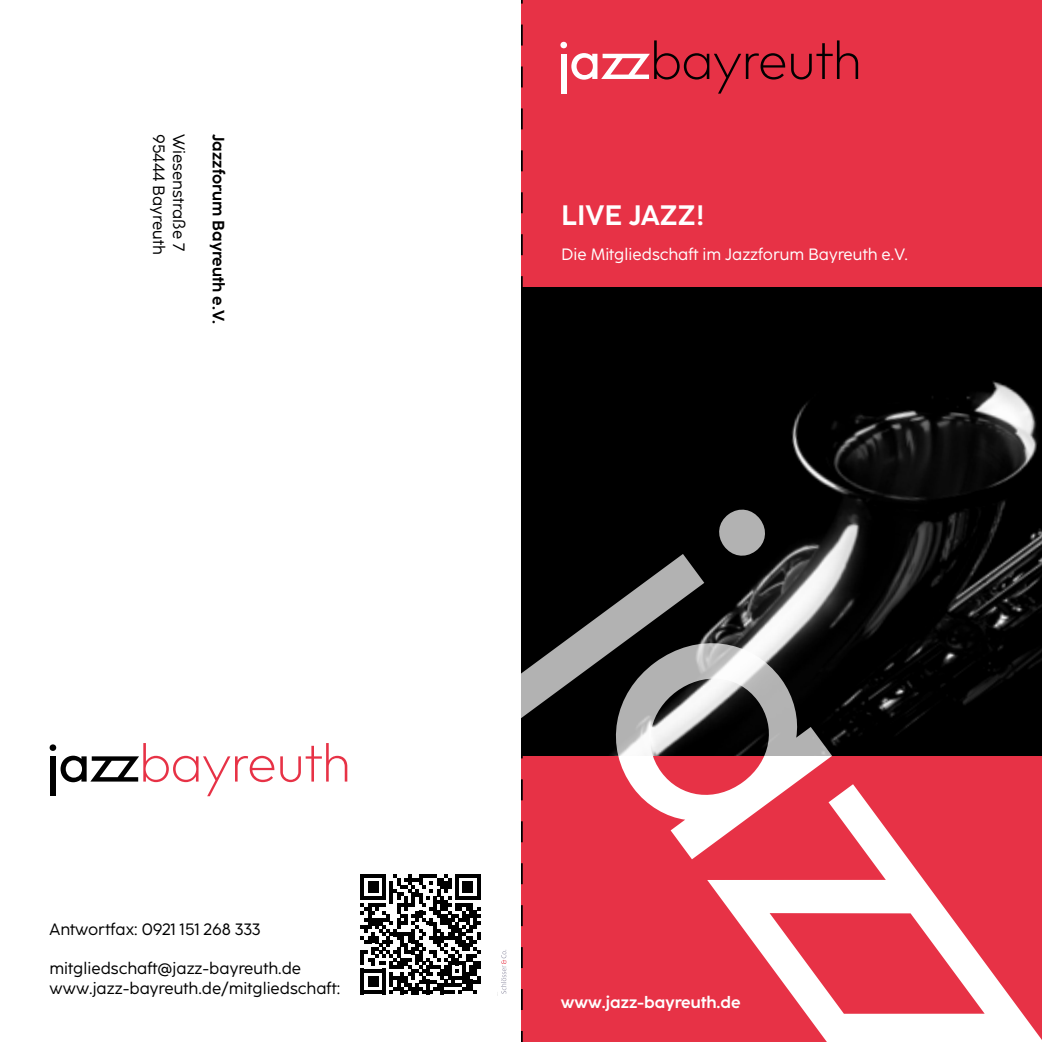
<style>
.page{position:relative;width:1042px;height:1042px;background:#fff}
.page>*{position:absolute;margin:0;border:0;box-sizing:border-box;transform-origin:0 0}
.t1{font:700 28px "Coco Sharp";color:#fff}
.t2{font:16.45px/19.8px "Coco Sharp";color:#000}
.t3{font:16.45px "Coco Sharp";color:#fff}
.t4{font:700 16.45px "Coco Sharp";color:#000}
.t5{font:700 16.45px "Coco Sharp";color:#fff}
</style>
<div class="page">
<div style="left:521px;top:0;width:521px;height:1042px;background:#e73246"></div>
<svg style="left:858px;top:791px;width:184px;height:251px"></svg>
<div style="left:50px;top:744px;width:6px;height:7px;background:#000;border-radius:50%"></div>
<div style="left:50px;top:756px;width:5px;height:40px;background:#000"></div>
<svg style="left:61px;top:743px;width:286px;height:53px"></svg>
<img style="left:858px;top:288px;width:184px;height:468px">
<svg style="left:361px;top:874px;width:119px;height:120px"></svg>
<svg style="left:501px;top:950px;width:5px;height:44px"></svg>
<svg style="left:521px;top:0;width:337px;height:1042px"></svg>
<p class="t2" style="left:169px;top:134px;width:122px;rotate:90deg">95444 Bayreuth</p>
<p class="t2" style="left:189px;top:134px;width:119px;rotate:90deg">Wiesenstraße 7</p>
<p class="t4" style="left:230px;top:134px;width:192px;rotate:90deg">Jazzforum Bayreuth e.V.</p>
<h1 class="t1" style="left:561px;top:196px;width:145px">LIVE JAZZ!</h1>
<p class="t3" style="left:561px;top:243px;width:348px">Die Mitgliedschaft im Jazzforum Bayreuth e.V.</p>
<p class="t2" style="left:50px;top:919px;width:213px">Antwortfax: 0921 151 268 333</p>
<p class="t2" style="left:50px;top:958px;width:292px">mitgliedschaft@jazz-bayreuth.de www.jazz-bayreuth.de/mitgliedschaft:</p>
<p class="t5" style="left:561px;top:991px;width:181px">www.jazz-bayreuth.de</p>
</div>
